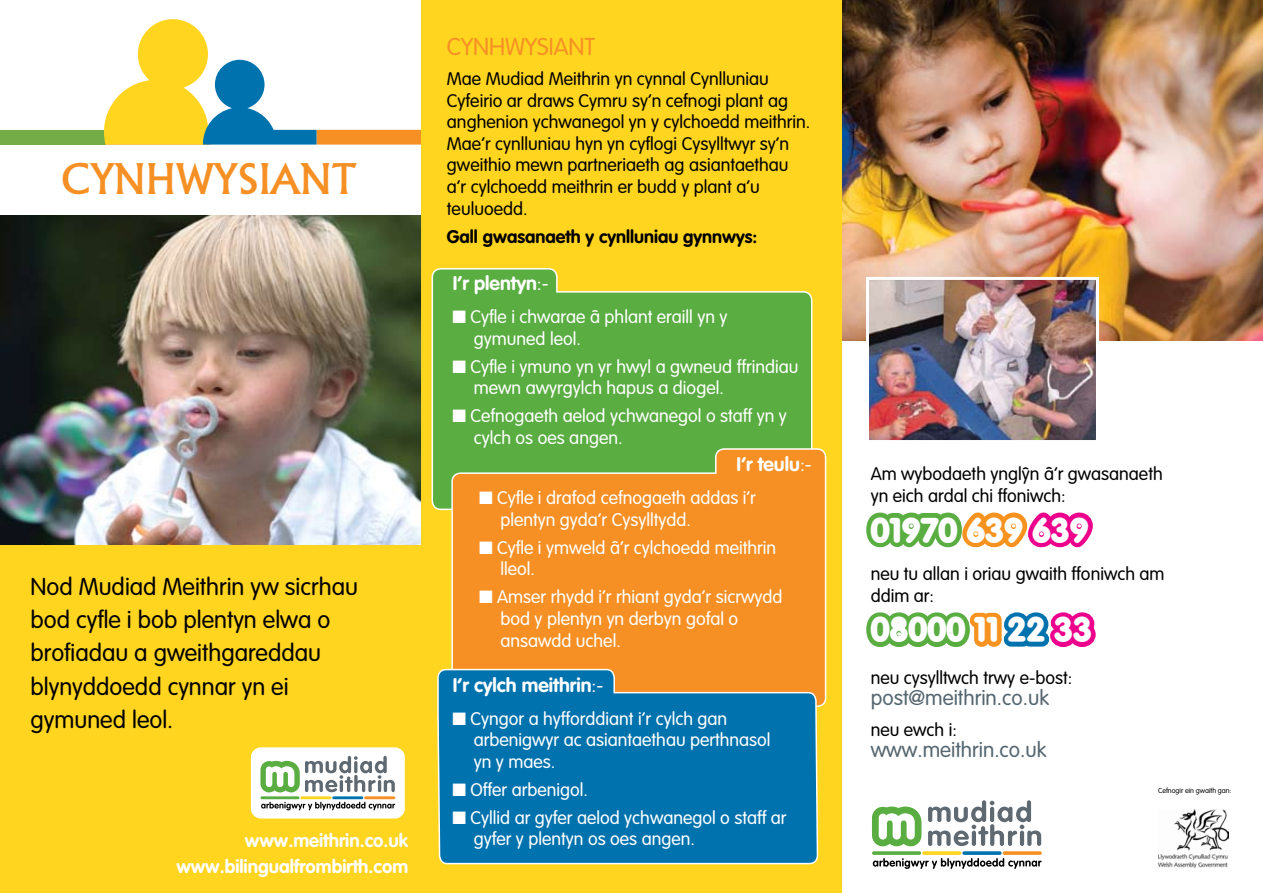
<style>
.page{position:relative;width:1263px;height:893px;background:#fff}
.page>*{position:absolute;margin:0;border:0;box-sizing:border-box;transform-origin:0 0}
.t1{font:40.8px "Flareserif 821 BT";color:#f79024}
.t2{font:800 33px "VAG Sion";color:#fff}
.t3{font:300 24px/33px "VAG Sion";color:#000}
.t4{font:300 24px "VAG Sion";color:#f79024}
.t5{font:300 21px "VAG Sion";color:#556670}
.t6{font:700 19.5px "VAG Sion";color:#fff}
.t7{font:700 18.6px/26px "VAG Sion";color:#fff;text-align:right}
.t8{font:300 18px/21.6px "VAG Sion";color:#fff}
.t9{font:300 18px/21.6px "VAG Sion";color:#000}
.t10{font:700 18px "VAG Sion";color:#000}
.t11{font:300 7.2px "VAG Sion";color:#000}
.s1{font-weight:300}
</style>
<div class="page">
<div style="left:0;top:290px;width:421px;height:603px;background:#ffd520"></div>
<div style="left:421px;top:0;width:421px;height:893px;background:#ffd520"></div>
<img style="left:842px;top:0;width:421px;height:340px">
<img style="left:870px;top:281px;width:225px;height:158px">
<div style="left:866px;top:277px;width:233px;height:166px;border:3px solid #fff"></div>
<svg style="left:431px;top:268px;width:382px;height:243px;background:#6ab141"></svg>
<svg style="left:451px;top:447px;width:376px;height:260px;background:#e99429"></svg>
<svg style="left:437px;top:668px;width:382px;height:197px;background:#1878a5"></svg>
<div style="left:0;top:130px;width:106px;height:15px;background:#74ac48"></div>
<svg style="left:104px;top:19px;width:317px;height:126px"></svg>
<img style="left:0;top:216px;width:420px;height:328px">
<div style="left:251px;top:747px;width:154px;height:71px;background:#fff;border-radius:10px"></div>
<hr style="left:261px;top:796px;width:38px;height:3px;background:#59ad41">
<hr style="left:300px;top:796px;width:31px;height:3px;background:#ffd520">
<hr style="left:332px;top:796px;width:31px;height:3px;background:#0072ae">
<hr style="left:364px;top:796px;width:31px;height:3px;background:#f79024">
<svg style="left:260px;top:756px;width:135px;height:36px"></svg>
<svg style="left:261px;top:802px;width:134px;height:8px"></svg>
<svg style="left:872px;top:851px;width:49px;height:4px"></svg>
<svg style="left:922px;top:851px;width:39px;height:4px"></svg>
<svg style="left:962px;top:851px;width:39px;height:4px"></svg>
<svg style="left:1003px;top:851px;width:39px;height:4px"></svg>
<svg style="left:928px;top:800px;width:113px;height:46px"></svg>
<svg style="left:872px;top:806px;width:49px;height:40px"></svg>
<svg style="left:873px;top:858px;width:169px;height:11px"></svg>
<svg style="left:866px;top:512px;width:227px;height:36px"></svg>
<svg style="left:866px;top:612px;width:230px;height:35px;background:#8d8f78"></svg>
<img style="left:1158px;top:810px;width:71px;height:57px">
<h1 class="t1" style="left:16px;top:154px;width:296px">CYNHWYSIANT</h1>
<h1 class="t1" style="left:61px;top:154px;width:296px">CYNHWYSIANT</h1>
<h3 class="t3" style="left:30px;top:570px;width:329px">Nod Mudiad Meithrin yw sicrhau bod cyfle i bob plentyn elwa o brofiadau a gweithgareddau blynyddoedd cynnar yn ei gymuned leol.</h3>
<p class="t7" style="left:176px;top:828px;width:233px">www.meithrin.co.uk www.bilingualfrombirth.com</p>
<h3 class="t4" style="left:447px;top:33px;width:150px">CYNHWYSIANT</h3>
<p class="t9" style="left:447px;top:68px;width:365px">Mae Mudiad Meithrin yn cynnal Cynlluniau Cyfeirio ar draws Cymru sy’n cefnogi plant ag anghenion ychwanegol yn y cylchoedd meithrin.<br>Mae’r cynlluniau hyn yn cyflogi Cysylltwyr sy’n gweithio mewn partneriaeth ag asiantaethau a’r cylchoedd meithrin er budd y plant a’u teuluoedd.</p>
<p class="t10" style="left:447px;top:226px;width:312px">Gall gwasanaeth y cynlluniau gynnwys:</p>
<p class="t6" style="left:453px;top:272px;width:97px">I’r plentyn<span class="s1">:-</span></p>
<p class="t8" style="left:474px;top:306px;width:255px;text-indent:-21px">■ Cyfle i chwarae â phlant eraill yn y gymuned leol.</p>
<p class="t8" style="left:474px;top:355px;width:326px;text-indent:-21px">■ Cyfle i ymuno yn yr hwyl a gwneud ffrindiau mewn awyrgylch hapus a diogel.</p>
<p class="t8" style="left:474px;top:405px;width:315px;text-indent:-21px">■ Cefnogaeth aelod ychwanegol o staff yn y cylch os oes angen.</p>
<p class="t6" style="left:737px;top:453px;width:77px">I’r teulu<span class="s1">:-</span></p>
<p class="t8" style="left:500px;top:487px;width:257px;text-indent:-21px">■ Cyfle i drafod cefnogaeth addas i’r plentyn gyda’r Cysylltydd.</p>
<p class="t8" style="left:500px;top:537px;width:277px;text-indent:-21px">■ Cyfle i ymweld â’r cylchoedd meithrin lleol.</p>
<p class="t8" style="left:500px;top:586px;width:284px;text-indent:-21px">■ Amser rhydd i’r rhiant gyda’r sicrwydd bod y plentyn yn derbyn gofal o ansawdd uchel.</p>
<p class="t6" style="left:453px;top:673px;width:152px">I’r cylch meithrin<span class="s1">:-</span></p>
<p class="t8" style="left:474px;top:707px;width:298px;text-indent:-21px">■ Cyngor a hyfforddiant i’r cylch gan arbenigwyr ac asiantaethau perthnasol yn y maes.</p>
<p class="t8" style="left:452px;top:779px;width:137px">■ Offer arbenigol.</p>
<p class="t8" style="left:474px;top:807px;width:314px;text-indent:-21px">■ Cyllid ar gyfer aelod ychwanegol o staff ar gyfer y plentyn os oes angen.</p>
<p class="t9" style="left:871px;top:463px;width:293px">Am wybodaeth yngl¥n â’r gwasanaeth yn eich ardal chi ffoniwch:</p>
<h2 class="t2" style="left:871px;top:507px;width:220px">01970 639 639</h2>
<p class="t9" style="left:871px;top:563px;width:295px">neu tu allan i oriau gwaith ffoniwch am ddim ar:</p>
<h2 class="t2" style="left:871px;top:607px;width:223px">08000 11 22 33</h2>
<p class="t9" style="left:871px;top:667px;width:203px">neu cysylltwch trwy e-bost:</p>
<p class="t5" style="left:871px;top:685px;width:180px">post@meithrin.co.uk</p>
<p class="t9" style="left:871px;top:718px;width:88px">neu ewch i:</p>
<p class="t5" style="left:871px;top:737px;width:177px">www.meithrin.co.uk</p>
<p class="t11" style="left:1158px;top:786px;width:75px">Cefnogir ein gwaith gan:</p>
</div>
